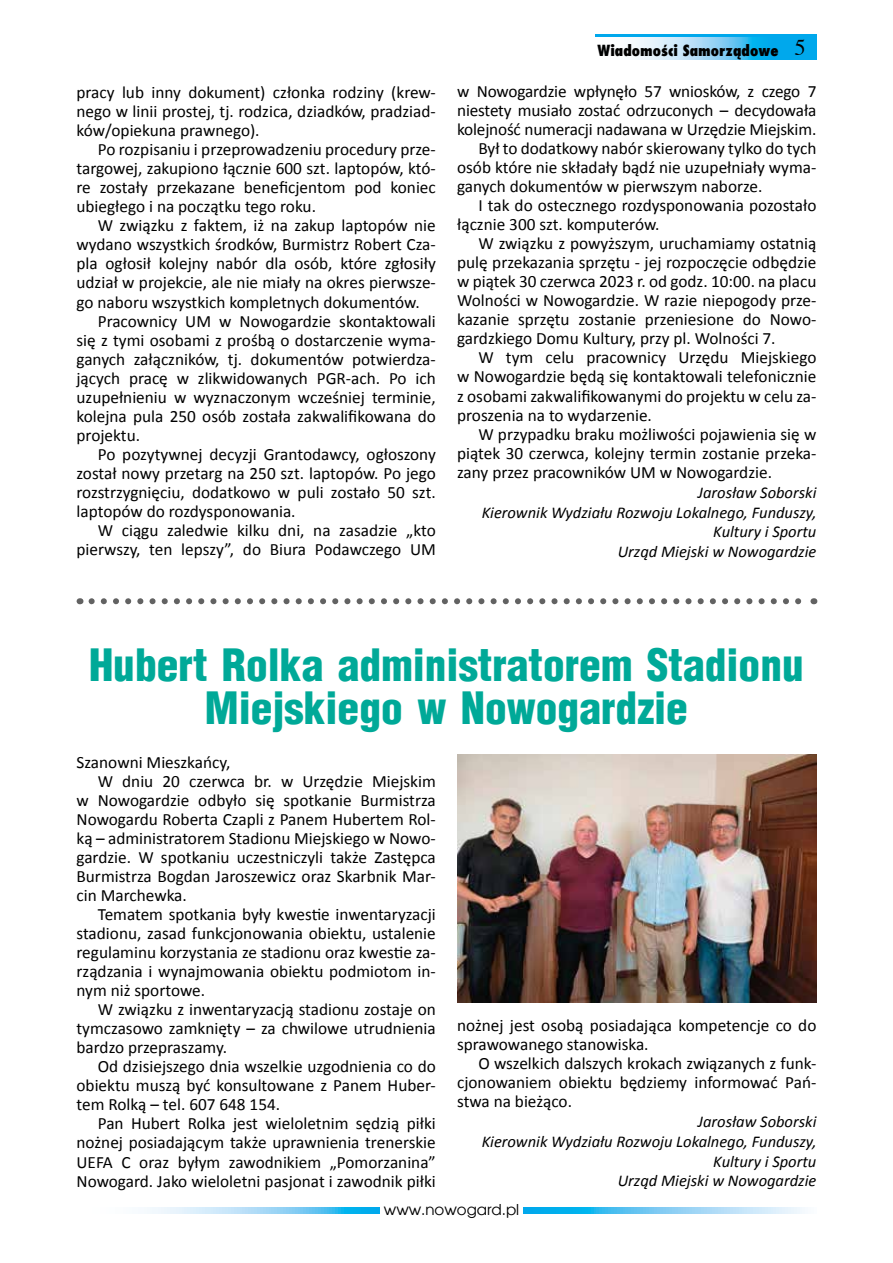
<style>
.page{position:relative;width:893px;height:1263px;background:#fff}
.page>*{position:absolute;margin:0;border:0;box-sizing:border-box;transform-origin:0 0}
.t1{font:900 43.5px/43.5px "Switzerland Cond";color:#00a998;text-align:center}
.t2{font:17.25px/19px "Calibri";color:#000;text-align:justify}
.t3{font:italic 16.5px/19.8px "Calibri";color:#000;text-align:right}
.t4{font:800 15px "Fujiyama";color:#000}
.t5{font:15px "Avalon";color:#000}
.s1{font-family:"Times";font-weight:400;font-size:22.5px}
</style>
<div class="page">
<div style="left:595px;top:34px;width:221px;height:26px;background:#00a8ec"></div>
<svg style="left:595px;top:37px;width:161px;height:23px;background:#bae3f8"></svg>
<svg style="left:147px;top:1207px;width:658px;height:6px;background:#81d0f4"></svg>
<div style="left:380px;top:1203px;width:143px;height:15px;background:#fff"></div>
<img style="left:457px;top:754px;width:359px;height:248px">
<svg style="left:92px;top:598px;width:710px;height:6px"></svg>
<p class="t2" style="left:77px;top:82px;width:361px">pracy lub inny dokument) członka rodziny (krew&shy;nego w linii prostej, tj. rodzica, dziadków, pradziad&shy;ków/opiekuna prawnego).</p>
<p class="t2" style="left:77px;top:139px;width:361px;text-indent:21px">Po rozpisaniu i przeprowadzeniu procedury prze&shy;targowej, zakupiono łącznie 600 szt. laptopów, któ&shy;re zostały przekazane beneficjentom pod koniec ubiegłego i na początku tego roku.</p>
<p class="t2" style="left:98px;top:215px;width:340px">W związku z faktem, iż na zakup laptopów nie</p>
<p class="t2" style="left:77px;top:234px;width:361px">wydano wszystkich środków, Burmistrz Robert Cza-</p>
<p class="t2" style="left:77px;top:253px;width:361px">pla ogłosił kolejny nabór dla osób, które zgłosiły</p>
<p class="t2" style="left:77px;top:272px;width:361px">udział w projekcie, ale nie miały na okres pierwsze-</p>
<p class="t2" style="left:77px;top:291px;width:345px">go naboru wszystkich kompletnych dokumentów.</p>
<p class="t2" style="left:98px;top:310px;width:340px">Pracownicy UM w Nowogardzie skontaktowali</p>
<p class="t2" style="left:77px;top:329px;width:361px">się z tymi osobami z prośbą o dostarczenie wyma-</p>
<p class="t2" style="left:77px;top:349px;width:361px">ganych załączników, tj. dokumentów potwierdza-</p>
<p class="t2" style="left:77px;top:368px;width:361px">jących pracę w zlikwidowanych PGR-ach. Po ich</p>
<p class="t2" style="left:77px;top:387px;width:361px">uzupełnieniu w wyznaczonym wcześniej terminie,</p>
<p class="t2" style="left:77px;top:406px;width:361px">kolejna pula 250 osób została zakwalifikowana do</p>
<p class="t2" style="left:77px;top:425px;width:65px">projektu.</p>
<p class="t2" style="left:98px;top:444px;width:340px">Po pozytywnej decyzji Grantodawcy, ogłoszony</p>
<p class="t2" style="left:77px;top:463px;width:361px">został nowy przetarg na 250 szt. laptopów. Po jego</p>
<p class="t2" style="left:77px;top:482px;width:361px">rozstrzygnięciu, dodatkowo w puli zostało 50 szt.</p>
<p class="t2" style="left:77px;top:501px;width:221px">laptopów do rozdysponowania.</p>
<p class="t2" style="left:98px;top:520px;width:340px">W ciągu zaledwie kilku dni, na zasadzie „kto</p>
<p class="t2" style="left:77px;top:539px;width:361px">pierwszy, ten lepszy”, do Biura Podawczego UM</p>
<p class="t4" style="left:598px;top:40px;width:210px">Wiadomości Samorządowe <span class="s1">5</span></p>
<p class="t2" style="left:457px;top:81px;width:361px">w Nowogardzie wpłynęło 57 wniosków, z czego 7</p>
<p class="t2" style="left:457px;top:100px;width:361px">niestety musiało zostać odrzuconych – decydowała</p>
<p class="t2" style="left:457px;top:119px;width:361px">kolejność numeracji nadawana w Urzędzie Miejskim.</p>
<p class="t2" style="left:478px;top:138px;width:340px">Był to dodatkowy nabór skierowany tylko do tych</p>
<p class="t2" style="left:457px;top:157px;width:361px">osób które nie składały bądź nie uzupełniały wyma-</p>
<p class="t2" style="left:457px;top:176px;width:307px">ganych dokumentów w pierwszym naborze.</p>
<p class="t2" style="left:478px;top:195px;width:340px">I tak do ostecznego rozdysponowania pozostało</p>
<p class="t2" style="left:457px;top:214px;width:204px">łącznie 300 szt. komputerów.</p>
<p class="t2" style="left:478px;top:233px;width:340px">W związku z powyższym, uruchamiamy ostatnią</p>
<p class="t2" style="left:457px;top:252px;width:361px">pulę przekazania sprzętu - jej rozpoczęcie odbędzie</p>
<p class="t2" style="left:457px;top:271px;width:361px">w piątek 30 czerwca 2023 r. od godz. 10:00. na placu</p>
<p class="t2" style="left:457px;top:290px;width:361px">Wolności w Nowogardzie. W razie niepogody prze-</p>
<p class="t2" style="left:457px;top:309px;width:361px">kazanie sprzętu zostanie przeniesione do Nowo-</p>
<p class="t2" style="left:457px;top:328px;width:320px">gardzkiego Domu Kultury, przy pl. Wolności 7.</p>
<p class="t2" style="left:478px;top:347px;width:340px">W tym celu pracownicy Urzędu Miejskiego</p>
<p class="t2" style="left:457px;top:366px;width:361px">w Nowogardzie będą się kontaktowali telefonicznie</p>
<p class="t2" style="left:457px;top:385px;width:361px">z osobami zakwalifikowanymi do projektu w celu za-</p>
<p class="t2" style="left:457px;top:404px;width:196px">proszenia na to wydarzenie.</p>
<p class="t2" style="left:478px;top:423px;width:340px">W przypadku braku możliwości pojawienia się w</p>
<p class="t2" style="left:457px;top:443px;width:361px">piątek 30 czerwca, kolejny termin zostanie przeka-</p>
<p class="t2" style="left:457px;top:462px;width:316px">zany przez pracowników UM w Nowogardzie.</p>
<p class="t3" style="left:482px;top:482px;width:336px">Jarosław Soborski<br>Kierownik Wydziału Rozwoju Lokalnego, Funduszy,<br>Kultury i Sportu<br>Urząd Miejski w Nowogardzie</p>
<h1 class="t1" style="left:89px;top:641px;width:716px">Hubert Rolka administratorem Stadionu<br>Miejskiego w Nowogardzie</h1>
<p class="t2" style="left:77px;top:751px;width:155px">Szanowni Mieszkańcy,</p>
<p class="t2" style="left:98px;top:770px;width:340px">W dniu 20 czerwca br. w Urzędzie Miejskim</p>
<p class="t2" style="left:77px;top:789px;width:361px">w Nowogardzie odbyło się spotkanie Burmistrza</p>
<p class="t2" style="left:77px;top:809px;width:361px">Nowogardu Roberta Czapli z Panem Hubertem Rol-</p>
<p class="t2" style="left:77px;top:828px;width:361px">ką – administratorem Stadionu Miejskiego w Nowo-</p>
<p class="t2" style="left:77px;top:847px;width:361px">gardzie. W spotkaniu uczestniczyli także Zastępca</p>
<p class="t2" style="left:77px;top:866px;width:361px">Burmistrza Bogdan Jaroszewicz oraz Skarbnik Mar-</p>
<p class="t2" style="left:77px;top:885px;width:112px">cin Marchewka.</p>
<p class="t2" style="left:98px;top:904px;width:340px">Tematem spotkania były kwestie inwentaryzacji</p>
<p class="t2" style="left:77px;top:923px;width:361px">stadionu, zasad funkcjonowania obiektu, ustalenie</p>
<p class="t2" style="left:77px;top:942px;width:361px">regulaminu korzystania ze stadionu oraz kwestie za-</p>
<p class="t2" style="left:77px;top:961px;width:361px">rządzania i wynajmowania obiektu podmiotom in-</p>
<p class="t2" style="left:77px;top:980px;width:130px">nym niż sportowe.</p>
<p class="t2" style="left:98px;top:999px;width:340px">W związku z inwentaryzacją stadionu zostaje on</p>
<p class="t2" style="left:77px;top:1018px;width:361px">tymczasowo zamknięty – za chwilowe utrudnienia</p>
<p class="t2" style="left:77px;top:1037px;width:152px">bardzo przepraszamy.</p>
<p class="t2" style="left:98px;top:1056px;width:340px">Od dzisiejszego dnia wszelkie uzgodnienia co do</p>
<p class="t2" style="left:77px;top:1075px;width:361px">obiektu muszą być konsultowane z Panem Huber-</p>
<p class="t2" style="left:77px;top:1094px;width:205px">tem Rolką – tel. 607 648 154.</p>
<p class="t2" style="left:98px;top:1113px;width:340px">Pan Hubert Rolka jest wieloletnim sędzią piłki</p>
<p class="t2" style="left:77px;top:1132px;width:361px">nożnej posiadającym także uprawnienia trenerskie</p>
<p class="t2" style="left:77px;top:1151px;width:361px">UEFA C oraz byłym zawodnikiem „Pomorzanina”</p>
<p class="t2" style="left:77px;top:1170px;width:361px">Nowogard. Jako wieloletni pasjonat i zawodnik piłki</p>
<p class="t2" style="left:457px;top:1015px;width:361px">nożnej jest osobą posiadająca kompetencje co do sprawowanego stanowiska.</p>
<p class="t2" style="left:457px;top:1053px;width:361px;text-indent:21px">O wszelkich dalszych krokach związanych z funk&shy;cjonowaniem obiektu będziemy informować Pań&shy;stwa na bieżąco.</p>
<p class="t3" style="left:482px;top:1111px;width:336px">Jarosław Soborski<br>Kierownik Wydziału Rozwoju Lokalnego, Funduszy,<br>Kultury i Sportu<br>Urząd Miejski w Nowogardzie</p>
<p class="t5" style="left:384px;top:1200px;width:137px">www.nowogard.pl</p>
</div>
